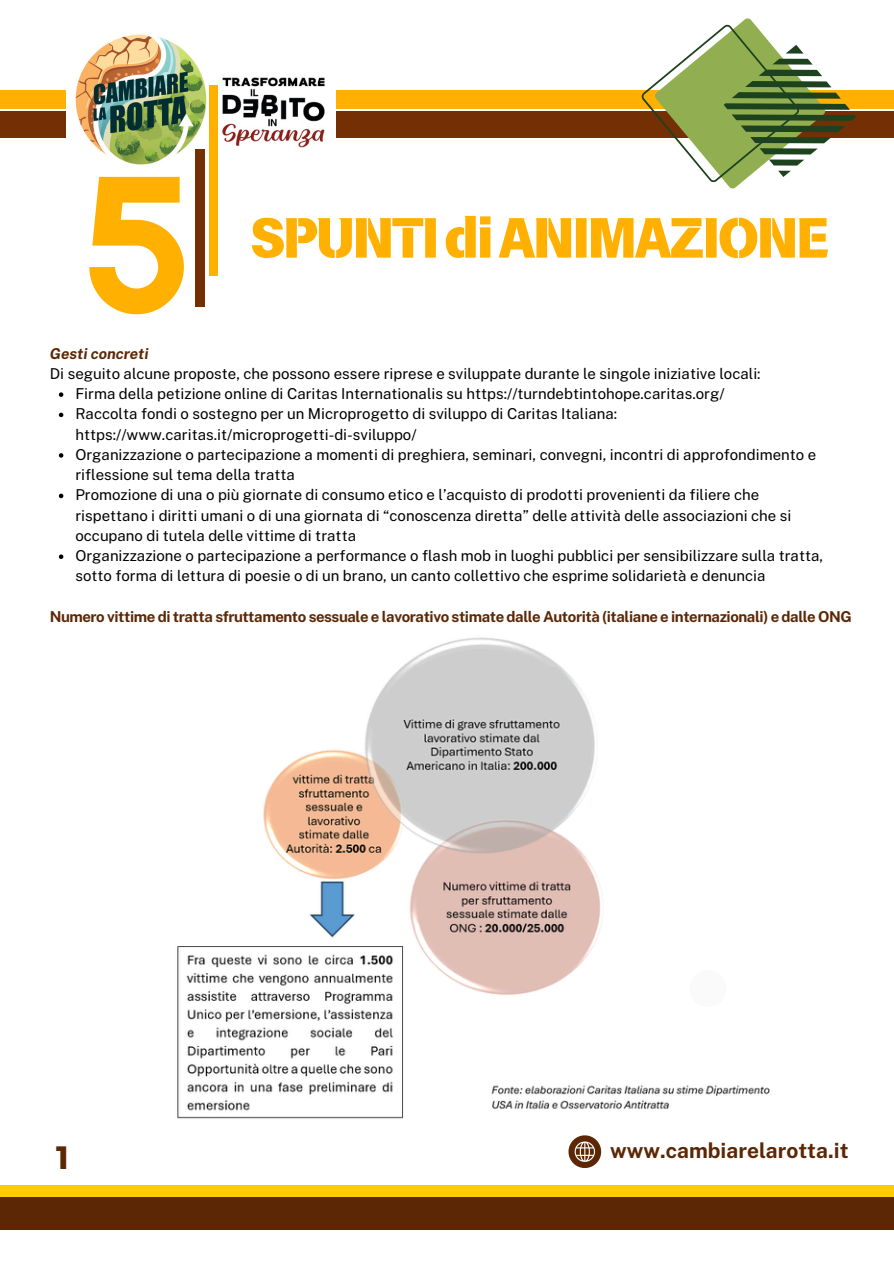
<style>
.page{position:relative;width:894px;height:1264px;background:#fff}
.page>*{position:absolute;margin:0;border:0;box-sizing:border-box;transform-origin:0 0}
.t1{font:52.5px "Canva Title Bole Latin";letter-spacing:-.065em;color:#ffb000}
.t2{font:700 32.25px "Montserrat";color:#5b2705}
.t3{font:700 21px "Public Sans";color:#5b2705}
.t4{font:15px/20.2px "Public Sans";color:#000}
.t5{font:700 15px "Public Sans";letter-spacing:-.03em;color:#5b2705}
.t6{font:italic 700 15px "Public Sans";color:#5b2705}
</style>
<div class="page">
<div style="left:0;top:1195px;width:893px;height:34px;background:#5b2705"></div>
<div style="left:0;top:1185px;width:893px;height:11px;background:#fc0"></div>
<svg style="left:568px;top:1135px;width:33px;height:32px"></svg>
<div style="left:0;top:111px;width:893px;height:26px;background:#743004"></div>
<div style="left:0;top:91px;width:893px;height:18px;background:#ffb000"></div>
<img style="left:219px;top:77px;width:117px;height:71px">
<img style="left:67px;top:34px;width:152px;height:141px">
<div style="left:209px;top:85px;width:9px;height:191px;background:#ffb000"></div>
<div style="left:196px;top:149px;width:9px;height:158px;background:#743004"></div>
<svg style="left:641px;top:18px;width:214px;height:170px"></svg>
<svg style="left:89px;top:177px;width:95px;height:137px"></svg>
<img style="left:177px;top:637px;width:593px;height:482px">
<svg style="left:59px;top:392px;width:4px;height:5px"></svg>
<svg style="left:59px;top:412px;width:4px;height:5px"></svg>
<svg style="left:59px;top:453px;width:4px;height:4px"></svg>
<svg style="left:59px;top:493px;width:4px;height:5px"></svg>
<svg style="left:59px;top:554px;width:4px;height:5px"></svg>
<p class="t1" style="left:249px;top:212px;width:581px">SPUNTIdiANIMAZIONE</p>
<p class="t6" style="left:50px;top:344px;width:100px">Gesti concreti</p>
<h1 class="t4" style="left:50px;top:363px;width:712px">Di seguito alcune proposte, che possono essere riprese e sviluppate durante le singole iniziative locali:</h1>
<p class="t4" style="left:75px;top:383px;width:650px">Firma della petizione online di Caritas Internationalis su https://turndebtintohope.caritas.org/</p>
<p class="t4" style="left:75px;top:404px;width:543px">Raccolta fondi o sostegno per un Microprogetto di sviluppo di Caritas Italiana: https://www.caritas.it/microprogetti-di-sviluppo/</p>
<p class="t4" style="left:75px;top:444px;width:742px">Organizzazione o partecipazione a momenti di preghiera, seminari, convegni, incontri di approfondimento e riflessione sul tema della tratta</p>
<p class="t4" style="left:75px;top:485px;width:717px">Promozione di una o più giornate di consumo etico e l’acquisto di prodotti provenienti da filiere che rispettano i diritti umani o di una giornata di “conoscenza diretta” delle attività delle associazioni che si occupano di tutela delle vittime di tratta</p>
<p class="t4" style="left:75px;top:545px;width:749px">Organizzazione o partecipazione a performance o flash mob in luoghi pubblici per sensibilizzare sulla tratta, sotto forma di lettura di poesie o di un brano, un canto collettivo che esprime solidarietà e denuncia</p>
<p class="t5" style="left:50px;top:608px;width:803px">Numero vittime di tratta sfruttamento sessuale e lavorativo stimate dalle Autorità (italiane e internazionali) e dalle ONG</p>
<p class="t2" style="left:56px;top:1136px;width:15px">1</p>
<p class="t3" style="left:610px;top:1138px;width:240px">www.cambiarelarotta.it</p>
</div>
